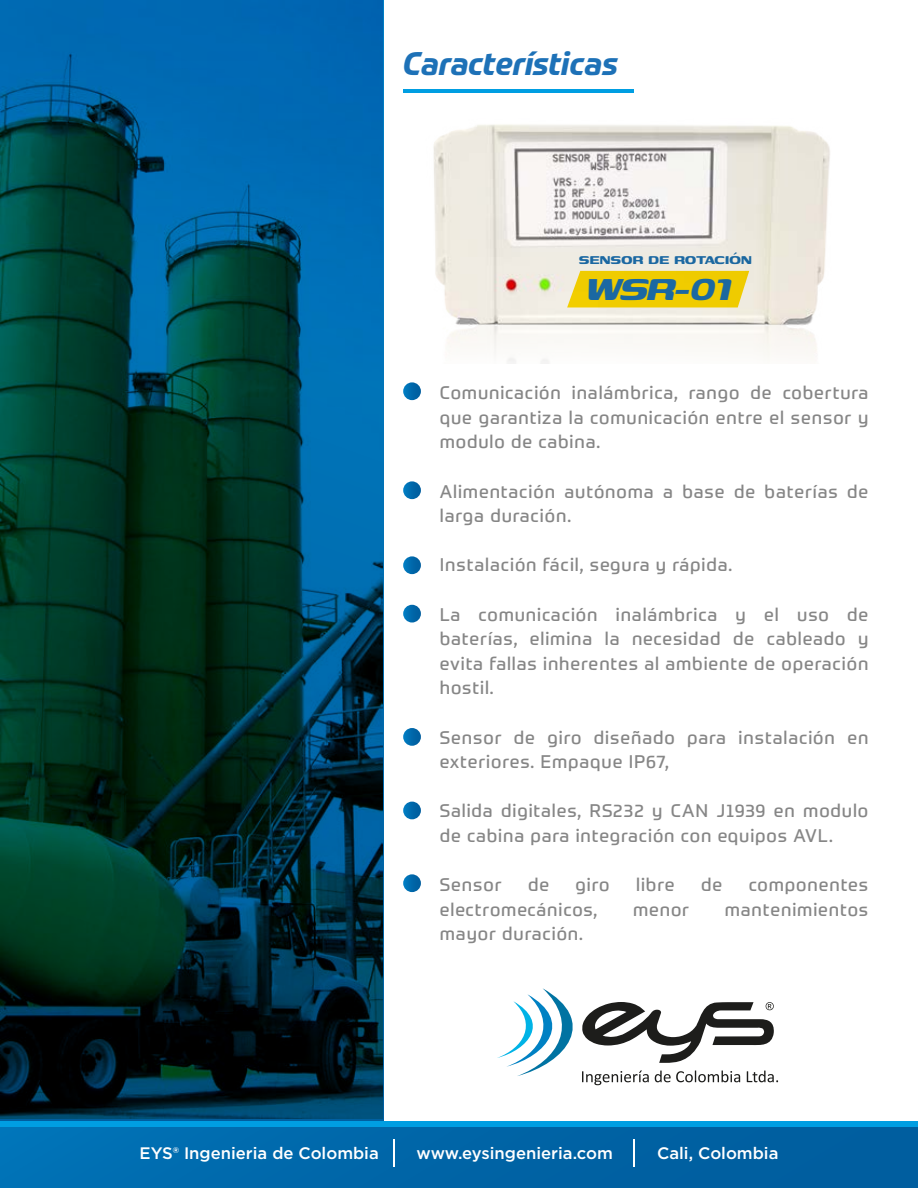
<style>
.page{position:relative;width:918px;height:1188px;background:#fff}
.page>*{position:absolute;margin:0;border:0;box-sizing:border-box;transform-origin:0 0}
.t1{font:italic 700 45.6px "Genos";color:#1d71b7}
.t2{font:italic 700 32.1px "Prometo";color:#1d71b7}
.t3{font:18px/24.6px "Prometo";letter-spacing:.05em;color:#868686}
.t4{font:700 17.1px "Genos";letter-spacing:-.02em;color:#1d71b7}
.t5{font:500 16.65px "Gotham";color:#fff}
</style>
<div class="page">
<svg style="left:0;top:0;width:384px;height:1122px;background:#003f4e"></svg>
<hr style="left:403px;top:90px;width:231px;height:3px;background:#009ee2">
<svg style="left:403px;top:382px;width:18px;height:18px"></svg>
<svg style="left:403px;top:481px;width:18px;height:18px"></svg>
<svg style="left:403px;top:556px;width:18px;height:18px"></svg>
<svg style="left:403px;top:605px;width:18px;height:18px"></svg>
<svg style="left:403px;top:728px;width:18px;height:18px"></svg>
<svg style="left:403px;top:802px;width:18px;height:17px"></svg>
<svg style="left:403px;top:874px;width:18px;height:18px"></svg>
<div style="left:0;top:1127px;width:918px;height:61px;background:linear-gradient(to right,#0071b5,#015b9b)"></div>
<div style="left:0;top:1122px;width:918px;height:5px;background:#009ee2"></div>
<img style="left:433px;top:124px;width:397px;height:240px">
<svg style="left:567px;top:271px;width:182px;height:36px;background:#efce0f"></svg>
<svg style="left:393px;top:1139px;width:1px;height:27px"></svg>
<svg style="left:633px;top:1139px;width:1px;height:27px"></svg>
<svg style="left:497px;top:988px;width:281px;height:97px"></svg>
<h2 class="t2" style="left:403px;top:44px;width:217px">Características</h2>
<p class="t4" style="left:579px;top:252px;width:175px">SENSOR DE ROTACIÓN</p>
<h1 class="t1" style="left:585px;top:268px;width:147px">WSR-01</h1>
<p class="t3" style="left:440px;top:380px;width:430px;text-align:justify">Comunicación inalámbrica, rango de cobertura que garantiza la comunicación entre el sensor y modulo de cabina.</p>
<p class="t3" style="left:440px;top:479px;width:430px">Alimentación autónoma a base de baterías de larga duración.</p>
<p class="t3" style="left:440px;top:552px;width:294px">Instalación fácil, segura y rápida.</p>
<p class="t3" style="left:440px;top:602px;width:430px;text-align:justify">La comunicación inalámbrica y el uso de baterías, elimina la necesidad de cableado y evita fallas inherentes al ambiente de operación hostil.</p>
<p class="t3" style="left:440px;top:725px;width:430px">Sensor de giro diseñado para instalación en exteriores. Empaque IP67,</p>
<p class="t3" style="left:440px;top:798px;width:430px">Salida digitales, RS232 y CAN J1939 en modulo de cabina para integración con equipos AVL.</p>
<p class="t3" style="left:440px;top:872px;width:63px">Sensor</p>
<p class="t3" style="left:528px;top:872px;width:23px">de</p>
<p class="t3" style="left:576px;top:872px;width:36px">giro</p>
<p class="t3" style="left:636px;top:872px;width:40px">libre</p>
<p class="t3" style="left:701px;top:872px;width:23px">de</p>
<p class="t3" style="left:749px;top:872px;width:121px">componentes</p>
<p class="t3" style="left:440px;top:897px;width:159px">electromecánicos,</p>
<p class="t3" style="left:633px;top:897px;width:58px">menor</p>
<p class="t3" style="left:725px;top:897px;width:145px">mantenimientos</p>
<p class="t3" style="left:440px;top:921px;width:145px">mayor duración.</p>
<p class="t5" style="left:140px;top:1142px;width:241px">EYS® Ingenieria de Colombia</p>
<p class="t5" style="left:417px;top:1142px;width:198px">www.eysingenieria.com</p>
<p class="t5" style="left:657px;top:1142px;width:123px">Cali, Colombia</p>
</div>
